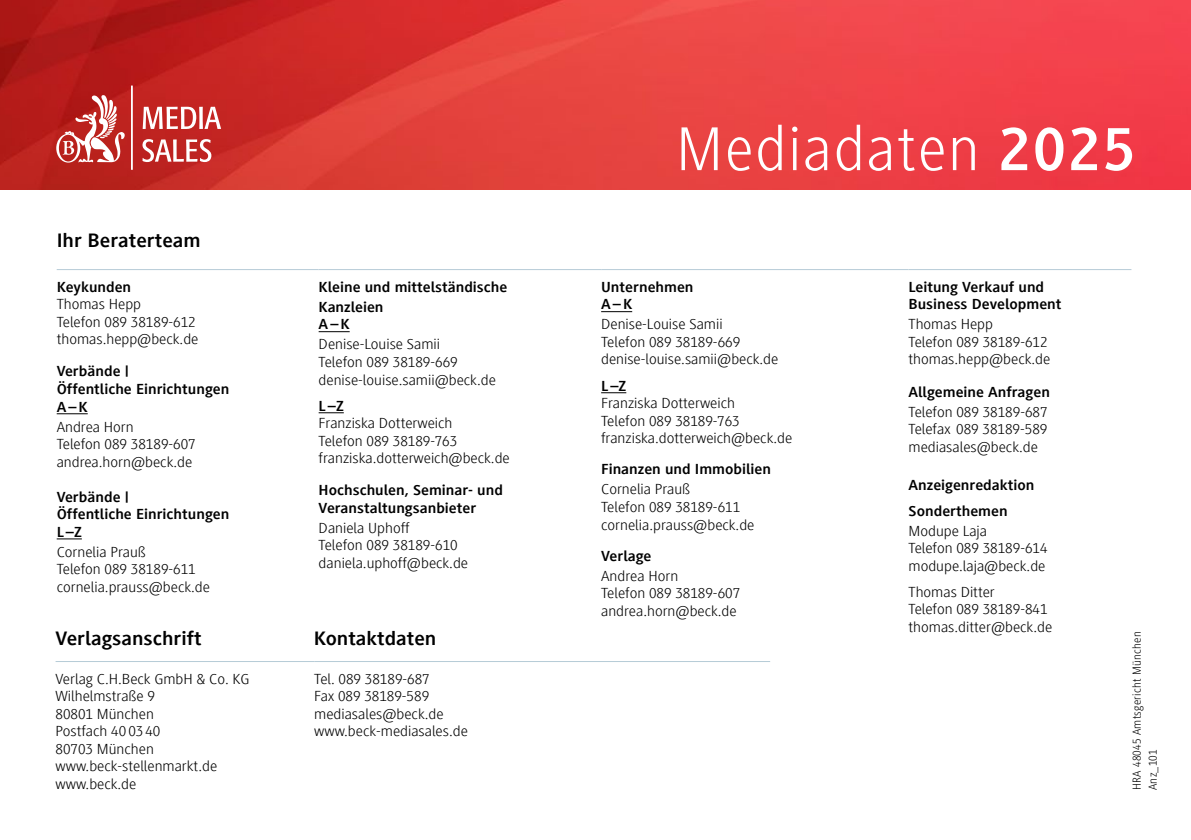
<style>
.page{position:relative;width:1191px;height:840px;background:#fff}
.page>*{position:absolute;margin:0;border:0;box-sizing:border-box;transform-origin:0 0}
.t1{font:300 64px "Generis Sans Com";letter-spacing:.03em;color:#fff}
.t2{font:700 20px "Generis Sans Com";color:#000;scale:1.08 1}
.t3{font:300 15px/17.6px "Generis Sans Com";color:#000;scale:1.08 1}
.t4{font:700 15px/17.6px "Generis Sans Com";color:#000;scale:1.08 1}
.t5{font:300 12px/16px "Generis Sans Com";letter-spacing:.02em;color:#000}
.s1{font-weight:700}
</style>
<div class="page">
<img style="left:0;top:0;width:1191px;height:189px">
<svg style="left:56px;top:95px;width:69px;height:67px"></svg>
<hr style="left:131px;top:85px;width:2px;height:85px;background:#fff">
<svg style="left:143px;top:107px;width:78px;height:22px"></svg>
<svg style="left:142px;top:139px;width:69px;height:23px"></svg>
<hr style="left:56px;top:660px;width:258px;height:1px;background:#b6cbd7">
<hr style="left:314px;top:660px;width:456px;height:1px;background:#b6cbd7">
<hr style="left:57px;top:269px;width:262px;height:1px;background:#b6cbd7">
<hr style="left:319px;top:269px;width:282px;height:1px;background:#b6cbd7">
<hr style="left:601px;top:269px;width:307px;height:1px;background:#b6cbd7">
<hr style="left:908px;top:269px;width:223px;height:1px;background:#b6cbd7">
<hr style="left:57px;top:413px;width:31px;height:1px;background:#000">
<svg style="left:57px;top:538px;width:25px;height:1px"></svg>
<hr style="left:319px;top:331px;width:31px;height:1px;background:#000">
<svg style="left:319px;top:412px;width:25px;height:1px"></svg>
<hr style="left:601px;top:311px;width:31px;height:1px;background:#000">
<svg style="left:601px;top:392px;width:25px;height:1px"></svg>
<h2 class="t2" style="left:57px;top:229px;width:135px">Ihr Beraterteam</h2>
<p class="t4" style="left:57px;top:278px;width:70px">Keykunden</p>
<p class="t3" style="left:57px;top:296px;width:133px">Thomas Hepp<br>Telefon 089 38189-612 thomas.hepp@beck.de</p>
<p class="t4" style="left:57px;top:362px;width:161px">Verbände |<br>Öffentliche Einrichtungen<br>A–K</p>
<p class="t3" style="left:57px;top:417px;width:130px">Andrea Horn<br>Telefon 089 38189-607 andrea.horn@beck.de</p>
<p class="t4" style="left:57px;top:487px;width:161px">Verbände |<br>Öffentliche Einrichtungen<br>L–Z</p>
<p class="t3" style="left:57px;top:542px;width:143px">Cornelia Prauß<br>Telefon 089 38189-611 cornelia.prauss@beck.de</p>
<p class="t4" style="left:319px;top:277px;width:176px;line-height:20px">Kleine und mittelständische<br>Kanzleien</p>
<p class="t4" style="left:319px;top:315px;width:30px">A–K</p>
<p class="t3" style="left:319px;top:335px;width:165px">Denise-Louise Samii<br>Telefon 089 38189-669 denise-louise.samii@beck.de</p>
<p class="t4" style="left:319px;top:396px;width:25px">L–Z</p>
<p class="t3" style="left:319px;top:414px;width:178px">Franziska Dotterweich<br>Telefon 089 38189-763 franziska.dotterweich@beck.de</p>
<p class="t4" style="left:319px;top:481px;width:172px">Hochschulen, Seminar- und<br>Veranstaltungsanbieter</p>
<p class="t3" style="left:319px;top:518px;width:140px">Daniela Uphoff<br>Telefon 089 38189-610 daniela.uphoff@beck.de</p>
<h2 class="t2" style="left:56px;top:626px;width:137px">Verlagsanschrift</h2>
<h2 class="t2" style="left:314px;top:626px;width:115px">Kontaktdaten</h2>
<p class="t3" style="left:56px;top:669px;width:181px">Verlag C.H.Beck GmbH &amp; Co. KG<br>Wilhelmstraße 9<br>80801 München<br>Postfach 40 03 40<br>80703 München www.beck-stellenmarkt.de www.beck.de</p>
<p class="t3" style="left:314px;top:669px;width:144px">Tel. 089 38189-687<br>Fax 089 38189-589 mediasales@beck.de www.beck-mediasales.de</p>
<h1 class="t1" style="left:676px;top:114px;width:461px">Mediadaten <span class="s1">2025</span></h1>
<p class="t4" style="left:601px;top:278px;width:87px">Unternehmen<br>A–K</p>
<p class="t3" style="left:601px;top:315px;width:165px">Denise-Louise Samii<br>Telefon 089 38189-669 denise-louise.samii@beck.de</p>
<p class="t4" style="left:601px;top:376px;width:25px">L–Z</p>
<p class="t3" style="left:601px;top:394px;width:178px">Franziska Dotterweich<br>Telefon 089 38189-763 franziska.dotterweich@beck.de</p>
<p class="t4" style="left:601px;top:460px;width:159px">Finanzen und Immobilien</p>
<p class="t3" style="left:601px;top:480px;width:143px">Cornelia Prauß<br>Telefon 089 38189-611 cornelia.prauss@beck.de</p>
<p class="t4" style="left:601px;top:547px;width:48px">Verlage</p>
<p class="t3" style="left:601px;top:567px;width:130px">Andrea Horn<br>Telefon 089 38189-607 andrea.horn@beck.de</p>
<p class="t4" style="left:908px;top:278px;width:143px">Leitung Verkauf und<br>Business Development</p>
<p class="t3" style="left:908px;top:315px;width:133px">Thomas Hepp<br>Telefon 089 38189-612 thomas.hepp@beck.de</p>
<p class="t4" style="left:908px;top:382px;width:132px">Allgemeine Anfragen</p>
<p class="t3" style="left:908px;top:402px;width:130px;text-align:justify">Telefon 089 38189-687<br>Telefax 089 38189-589 mediasales@beck.de</p>
<p class="t4" style="left:908px;top:471px;width:118px;line-height:26px">Anzeigenredaktion<br>Sonderthemen</p>
<p class="t3" style="left:908px;top:521px;width:130px">Modupe Laja<br>Telefon 089 38189-614 modupe.laja@beck.de</p>
<p class="t3" style="left:908px;top:582px;width:134px">Thomas Ditter<br>Telefon 089 38189-841 thomas.ditter@beck.de</p>
<p class="t5" style="left:1128px;top:789px;width:160px;rotate:-90deg">HRA 48045 Amtsgericht München<br>Anz_101</p>
</div>
